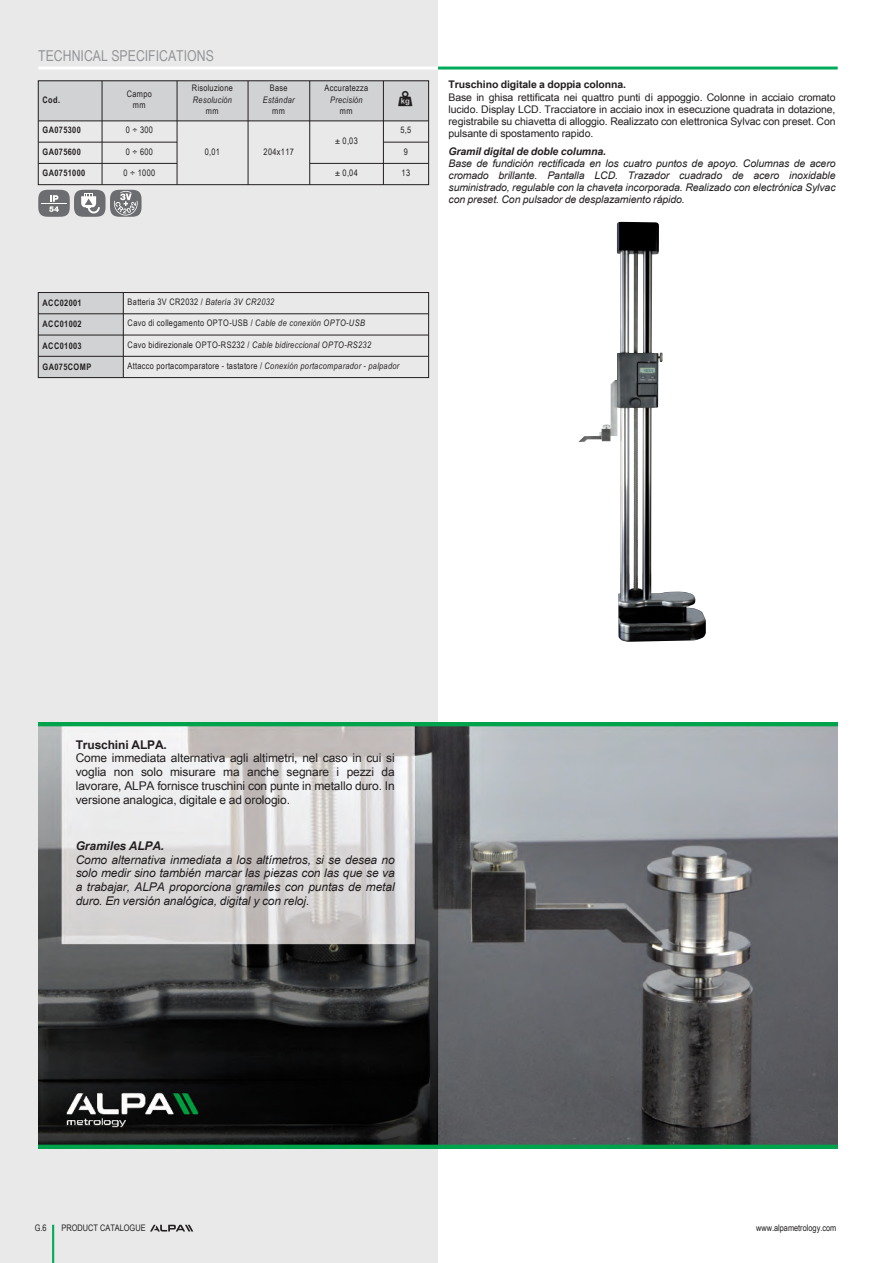
<style>
.page{position:relative;width:893px;height:1263px;background:#fff}
.page>*{position:absolute;margin:0;border:0;box-sizing:border-box;transform-origin:0 0}
.t1{font:15px "Arial Link Narrow";color:#939598}
.t2{font:italic 12px/13.8px "Arial Link";letter-spacing:-.01em;color:#231f20;text-align:justify}
.t3{font:12px/13.8px "Arial Link";letter-spacing:-.01em;color:#231f20;text-align:justify}
.t4{font:700 12px "Arial Link";letter-spacing:-.01em;color:#231f20}
.t5{font:italic 700 12px "Arial Link";letter-spacing:-.01em;color:#231f20}
.t6{font:10.5px/12px "Arial Link";letter-spacing:-.01em;color:#231f20;text-align:justify}
.t7{font:italic 10.5px/12px "Arial Link";letter-spacing:-.01em;color:#231f20;text-align:justify}
.t8{font:700 10.5px "Arial Link";letter-spacing:-.01em;color:#231f20}
.t9{font:italic 700 10.5px "Arial Link";letter-spacing:-.01em;color:#231f20}
.t10{font:9px/11.2px "Arial Link Narrow";letter-spacing:.04em;color:#231f20;text-align:center}
.t11{font:700 9px "Arial Link Narrow";letter-spacing:.04em;color:#231f20}
.t12{font:9px "Arial Link Narrow";color:#231f20}
.t13{font:italic 9px "Arial Link Narrow";letter-spacing:.04em;color:#231f20}
.s1{font-style:italic}
</style>
<div class="page">
<div style="left:0;top:0;width:438px;height:1263px;background:#e9e9e9"></div>
<svg style="left:150px;top:1225px;width:43px;height:6px"></svg>
<hr style="left:52px;top:1225px;width:2px;height:38px;background:#00ab5b">
<hr style="left:438px;top:67px;width:400px;height:3px;background:#00ab5b">
<hr style="left:38px;top:67px;width:400px;height:3px;background:#fff">
<svg style="left:38px;top:190px;width:104px;height:27px"></svg>
<div style="left:38px;top:81px;width:64px;height:40px;background:#d1d2d4"></div>
<div style="left:102px;top:81px;width:75px;height:40px;background:#d1d2d4"></div>
<div style="left:177px;top:81px;width:71px;height:40px;background:#d1d2d4"></div>
<div style="left:248px;top:81px;width:62px;height:40px;background:#d1d2d4"></div>
<div style="left:310px;top:81px;width:73px;height:40px;background:#d1d2d4"></div>
<div style="left:383px;top:81px;width:46px;height:40px;background:#d1d2d4"></div>
<hr style="left:38px;top:121px;width:391px;height:1px;background:#231f20">
<hr style="left:38px;top:142px;width:139px;height:1px;background:#231f20">
<hr style="left:383px;top:142px;width:46px;height:1px;background:#231f20">
<hr style="left:38px;top:163px;width:139px;height:1px;background:#231f20">
<hr style="left:310px;top:163px;width:119px;height:1px;background:#231f20">
<hr style="left:102px;top:81px;width:1px;height:104px;background:#231f20">
<hr style="left:177px;top:81px;width:1px;height:104px;background:#231f20">
<hr style="left:248px;top:81px;width:1px;height:104px;background:#231f20">
<hr style="left:309px;top:81px;width:1px;height:104px;background:#231f20">
<hr style="left:383px;top:81px;width:1px;height:104px;background:#231f20">
<div style="left:38px;top:81px;width:391px;height:104px;border:1px solid #231f20"></div>
<img style="left:578px;top:222px;width:128px;height:420px">
<div style="left:38px;top:292px;width:85px;height:22px;background:#d1d2d4"></div>
<div style="left:38px;top:314px;width:85px;height:21px;background:#d1d2d4"></div>
<div style="left:38px;top:335px;width:85px;height:21px;background:#d1d2d4"></div>
<div style="left:38px;top:356px;width:85px;height:22px;background:#d1d2d4"></div>
<hr style="left:38px;top:313px;width:391px;height:1px;background:#231f20">
<hr style="left:38px;top:335px;width:391px;height:1px;background:#231f20">
<hr style="left:38px;top:356px;width:391px;height:1px;background:#231f20">
<hr style="left:123px;top:292px;width:1px;height:86px;background:#231f20">
<div style="left:38px;top:292px;width:391px;height:86px;border:1px solid #231f20"></div>
<img style="left:38px;top:723px;width:799px;height:425px">
<h1 class="t1" style="left:38px;top:47px;width:177px">TECHNICAL SPECIFICATIONS</h1>
<p class="t11" style="left:43px;top:94px;width:19px">Cod.</p>
<p class="t10" style="left:127px;top:88px;width:27px">Campo mm</p>
<p class="t10" style="left:192px;top:83px;width:42px">Risoluzione</p>
<p class="t13" style="left:193px;top:94px;width:41px">Resolución</p>
<p class="t10" style="left:206px;top:105px;width:14px">mm</p>
<p class="t11" style="left:43px;top:125px;width:40px">GA075300</p>
<p class="t10" style="left:126px;top:124px;width:29px">0 ÷ 300</p>
<p class="t10" style="left:270px;top:83px;width:19px">Base</p>
<p class="t13" style="left:263px;top:94px;width:33px">Estándar</p>
<p class="t10" style="left:272px;top:105px;width:14px">mm</p>
<p class="t10" style="left:325px;top:83px;width:45px">Accuratezza</p>
<p class="t13" style="left:330px;top:94px;width:34px">Precisión</p>
<p class="t10" style="left:340px;top:105px;width:14px">mm</p>
<p class="t10" style="left:335px;top:135px;width:24px">± 0,03</p>
<p class="t10" style="left:400px;top:124px;width:12px">5,5</p>
<p class="t11" style="left:43px;top:146px;width:40px">GA075600</p>
<p class="t10" style="left:126px;top:146px;width:29px">0 ÷ 600</p>
<p class="t10" style="left:404px;top:146px;width:6px">9</p>
<p class="t11" style="left:43px;top:167px;width:44px">GA0751000</p>
<p class="t10" style="left:124px;top:167px;width:33px">0 ÷ 1000</p>
<p class="t10" style="left:335px;top:167px;width:24px">± 0,04</p>
<p class="t10" style="left:402px;top:167px;width:10px">13</p>
<p class="t10" style="left:205px;top:146px;width:17px">0,01</p>
<p class="t10" style="left:264px;top:146px;width:32px">204x117</p>
<p class="t11" style="left:43px;top:298px;width:41px">ACC02001</p>
<p class="t10" style="left:128px;top:296px;width:148px">Batteria 3V CR2032 / <span class="s1">Batería 3V CR2032</span></p>
<p class="t11" style="left:43px;top:319px;width:41px">ACC01002</p>
<p class="t10" style="left:128px;top:317px;width:239px">Cavo di collegamento OPTO-USB / <span class="s1">Cable de conexión OPTO-USB</span></p>
<p class="t11" style="left:43px;top:340px;width:41px">ACC01003</p>
<p class="t10" style="left:128px;top:339px;width:245px">Cavo bidirezionale OPTO-RS232 / <span class="s1">Cable bidireccional OPTO-RS232</span></p>
<p class="t11" style="left:43px;top:361px;width:50px">GA075COMP</p>
<p class="t10" style="left:128px;top:360px;width:273px">Attacco portacomparatore - tastatore / <span class="s1">Conexión portacomparador - palpador</span></p>
<p class="t8" style="left:449px;top:79px;width:179px">Truschino digitale a doppia colonna.</p>
<p class="t6" style="left:448px;top:91px;width:389px">Base in ghisa rettificata nei quattro punti di appoggio. Colonne in acciaio cromato lucido. Display LCD. Tracciatore in acciaio inox in esecuzione quadrata in dotazione, registrabile su chiavetta di alloggio. Realizzato con elettronica Sylvac con preset. Con pulsante di spostamento rapido.</p>
<p class="t9" style="left:449px;top:145px;width:159px">Gramil digital de doble columna.</p>
<p class="t7" style="left:448px;top:157px;width:389px">Base de fundición rectificada en los cuatro puntos de apoyo. Columnas de acero cromado brillante. Pantalla LCD. Trazador cuadrado de acero inoxidable suministrado, regulable con la chaveta incorporada. Realizado con electrónica Sylvac con preset. Con pulsador de desplazamiento rápido.</p>
<h2 class="t4" style="left:76px;top:738px;width:93px">Truschini ALPA.</h2>
<h2 class="t3" style="left:76px;top:751px;width:321px">Come immediata alternativa agli altimetri, nel caso in cui si voglia non solo misurare ma anche segnare i pezzi da lavorare, ALPA fornisce truschini con punte in metallo duro. In versione analogica, digitale e ad orologio.</h2>
<h2 class="t5" style="left:76px;top:839px;width:90px">Gramiles ALPA.</h2>
<h2 class="t2" style="left:76px;top:852px;width:321px">Como alternativa inmediata a los altímetros, si se desea no solo medir sino también marcar las piezas con las que se va a trabajar, ALPA proporciona gramiles con puntas de metal duro. En versión analógica, digital y con reloj.</h2>
<p class="t10" style="left:35px;top:1222px;width:13px">G.6</p>
<p class="t12" style="left:62px;top:1223px;width:86px">PRODUCT CATALOGUE</p>
<p class="t12" style="left:756px;top:1223px;width:82px">www.alpametrology.com</p>
</div>
